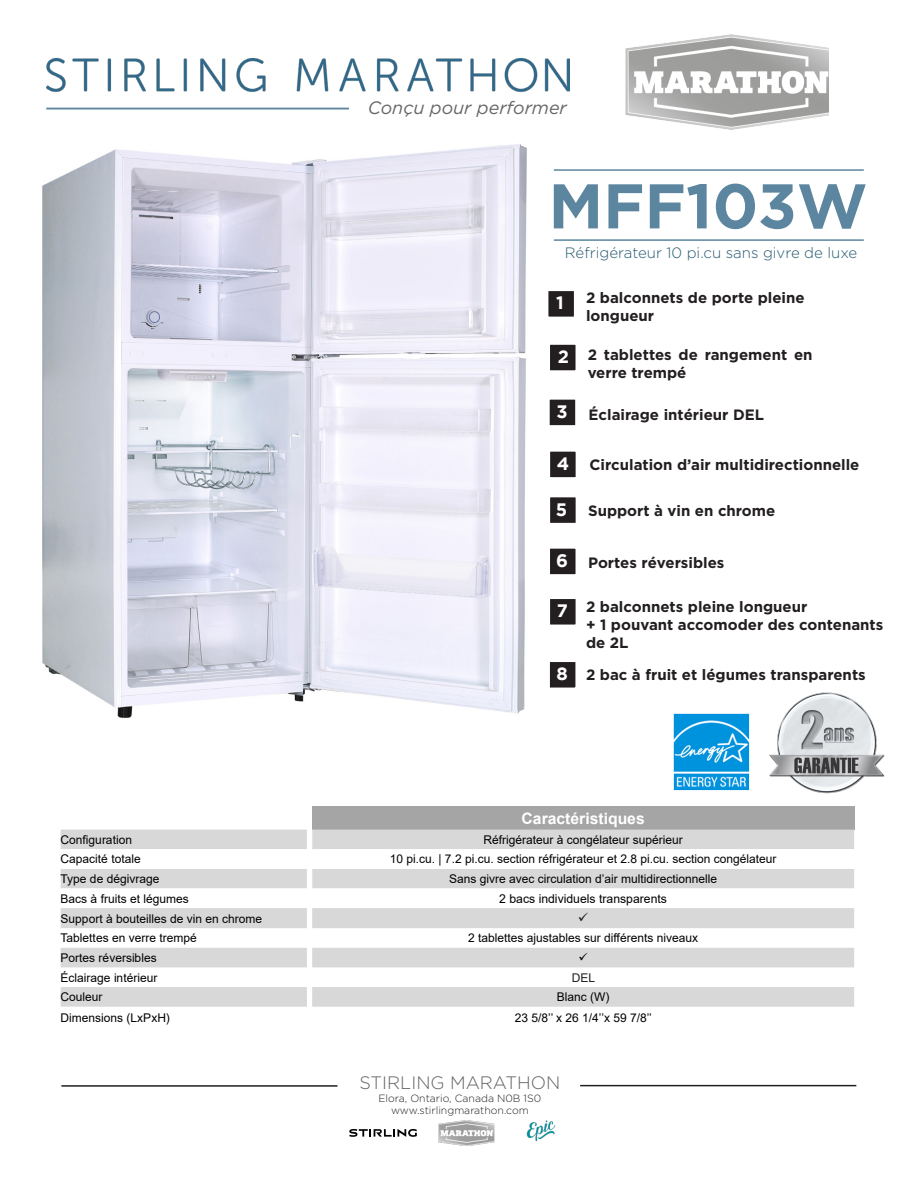
<style>
.page{position:relative;width:918px;height:1188px;background:#fff}
.page>*{position:absolute;margin:0;border:0;box-sizing:border-box;transform-origin:0 0}
.t1{font:700 63px "Gotham";color:#5c869f}
.t2{font:italic 18px "Gotham";color:#666}
.t3{font:300 18px "Gotham";color:#636366}
.t4{font:700 18px "Gotham";color:#fff}
.t5{font:700 15.75px "Arial";color:#fff}
.t6{font:700 15px/18px "Gotham";color:#231f20}
.t7{font:300 15px "Gotham";color:#265a71}
.t8{font:12.15px "Arial";color:#000}
.t9{font:12px "Arial";color:#000}
.t10{font:12px "Arial";color:#231f20}
.t11{font:300 10.5px "Gotham";color:#231f20}
</style>
<div class="page">
<hr style="left:61px;top:1085px;width:277px;height:2px;background:#231f20">
<hr style="left:580px;top:1085px;width:276px;height:1px;background:#231f20">
<img style="left:46px;top:58px;width:523px;height:35px">
<div style="left:312px;top:806px;width:542px;height:24px;background:#a5a5a5"></div>
<div style="left:61px;top:830px;width:793px;height:19px;background:#d8d8d8"></div>
<div style="left:61px;top:869px;width:793px;height:19px;background:#d8d8d8"></div>
<svg style="left:61px;top:908px;width:793px;height:99px;fill:#d8d8d8"></svg>
<div style="left:549px;top:344px;width:27px;height:27px;background:#231f20"></div>
<div style="left:549px;top:343px;width:28px;height:29px;border:2px solid #fff"></div>
<div style="left:549px;top:399px;width:27px;height:27px;background:#231f20"></div>
<div style="left:548px;top:398px;width:29px;height:29px;border:2px solid #fff"></div>
<div style="left:549px;top:451px;width:27px;height:27px;background:#231f20"></div>
<div style="left:549px;top:450px;width:28px;height:29px;border:2px solid #fff"></div>
<div style="left:549px;top:598px;width:27px;height:27px;background:#231f20"></div>
<div style="left:549px;top:598px;width:28px;height:28px;border:2px solid #fff"></div>
<div style="left:549px;top:548px;width:27px;height:27px;background:#231f20"></div>
<div style="left:549px;top:547px;width:28px;height:29px;border:2px solid #fff"></div>
<div style="left:549px;top:661px;width:27px;height:27px;background:#231f20"></div>
<div style="left:548px;top:661px;width:29px;height:28px;border:2px solid #fff"></div>
<img style="left:769px;top:692px;width:116px;height:102px">
<div style="left:549px;top:497px;width:27px;height:27px;background:#231f20"></div>
<div style="left:549px;top:496px;width:28px;height:28px;border:2px solid #fff"></div>
<div style="left:548px;top:290px;width:27px;height:27px;background:#231f20"></div>
<div style="left:547px;top:290px;width:28px;height:28px;border:2px solid #fff"></div>
<hr style="left:554px;top:169px;width:310px;height:2px;background:#5c869f">
<img style="left:626px;top:35px;width:202px;height:95px">
<hr style="left:554px;top:239px;width:310px;height:2px;background:#5c869f">
<hr style="left:46px;top:108px;width:303px;height:1px;background:#5c869f">
<img style="left:526px;top:1120px;width:30px;height:22px">
<img style="left:439px;top:1120px;width:56px;height:26px">
<svg style="left:349px;top:1129px;width:68px;height:8px"></svg>
<img style="left:42px;top:144px;width:485px;height:574px">
<img style="left:673px;top:713px;width:77px;height:78px">
<svg style="left:579px;top:913px;width:9px;height:9px"></svg>
<svg style="left:579px;top:953px;width:8px;height:8px"></svg>
<p class="t2" style="left:368px;top:97px;width:201px">Conçu pour performer</p>
<p class="t1" style="left:549px;top:170px;width:321px">MFF103W</p>
<p class="t7" style="left:565px;top:245px;width:294px">Réfrigérateur 10 pi.cu sans givre de luxe</p>
<p class="t4" style="left:556px;top:293px;width:9px">1</p>
<p class="t6" style="left:586px;top:289px;width:220px">2 balconnets de porte pleine longueur</p>
<p class="t4" style="left:558px;top:346px;width:13px">2</p>
<p class="t6" style="left:588px;top:346px;width:226px">2 tablettes de rangement en verre trempé</p>
<p class="t4" style="left:556px;top:401px;width:13px">3</p>
<p class="t4" style="left:557px;top:453px;width:14px">4</p>
<p class="t6" style="left:589px;top:405px;width:177px">Éclairage intérieur DEL</p>
<p class="t6" style="left:590px;top:456px;width:271px">Circulation d’air multidirectionnelle</p>
<p class="t4" style="left:556px;top:499px;width:13px">5</p>
<p class="t6" style="left:588px;top:502px;width:189px">Support à vin en chrome</p>
<p class="t4" style="left:556px;top:551px;width:13px">6</p>
<p class="t6" style="left:588px;top:554px;width:138px">Portes réversibles</p>
<p class="t4" style="left:557px;top:600px;width:13px">7</p>
<p class="t4" style="left:557px;top:663px;width:13px">8</p>
<p class="t6" style="left:586px;top:597px;width:223px">2 balconnets pleine longueur</p>
<p class="t6" style="left:586px;top:615px;width:299px">+ 1 pouvant accomoder des contenants</p>
<p class="t6" style="left:586px;top:633px;width:44px">de 2L</p>
<p class="t6" style="left:586px;top:666px;width:281px">2 bac à fruit et légumes transparents</p>
<p class="t5" style="left:522px;top:807px;width:125px">Caractéristiques</p>
<p class="t9" style="left:61px;top:831px;width:73px">Configuration</p>
<p class="t9" style="left:483px;top:831px;width:201px">Réfrigérateur à congélateur supérieur</p>
<p class="t9" style="left:61px;top:851px;width:82px">Capacité totale</p>
<p class="t9" style="left:390px;top:851px;width:388px">10 pi.cu. | 7.2 pi.cu. section réfrigérateur et 2.8 pi.cu. section congélateur</p>
<p class="t9" style="left:61px;top:871px;width:100px">Type de dégivrage</p>
<p class="t9" style="left:449px;top:871px;width:270px">Sans givre avec circulation d’air multidirectionnelle</p>
<p class="t9" style="left:61px;top:890px;width:130px">Bacs à fruits et légumes</p>
<p class="t8" style="left:499px;top:890px;width:169px">2 bacs individuels transparents</p>
<p class="t9" style="left:61px;top:910px;width:203px">Support à bouteilles de vin en chrome</p>
<p class="t9" style="left:61px;top:930px;width:138px">Tablettes en verre trempé</p>
<p class="t9" style="left:468px;top:930px;width:231px">2 tablettes ajustables sur différents niveaux</p>
<p class="t9" style="left:61px;top:949px;width:98px">Portes réversibles</p>
<p class="t9" style="left:61px;top:969px;width:98px">Éclairage intérieur</p>
<p class="t10" style="left:572px;top:969px;width:25px">DEL</p>
<p class="t9" style="left:61px;top:989px;width:44px">Couleur</p>
<p class="t9" style="left:557px;top:989px;width:54px">Blanc (W)</p>
<p class="t9" style="left:61px;top:1009px;width:111px">Dimensions (LxPxH)</p>
<p class="t9" style="left:515px;top:1009px;width:138px">23 5/8’’ x 26 1/4’’x 59 7/8’’</p>
<p class="t3" style="left:359px;top:1073px;width:202px">STIRLING MARATHON</p>
<p class="t11" style="left:378px;top:1092px;width:164px">Elora, Ontario, Canada N0B 1S0</p>
<p class="t11" style="left:391px;top:1105px;width:139px">www.stirlingmarathon.com</p>
</div>
